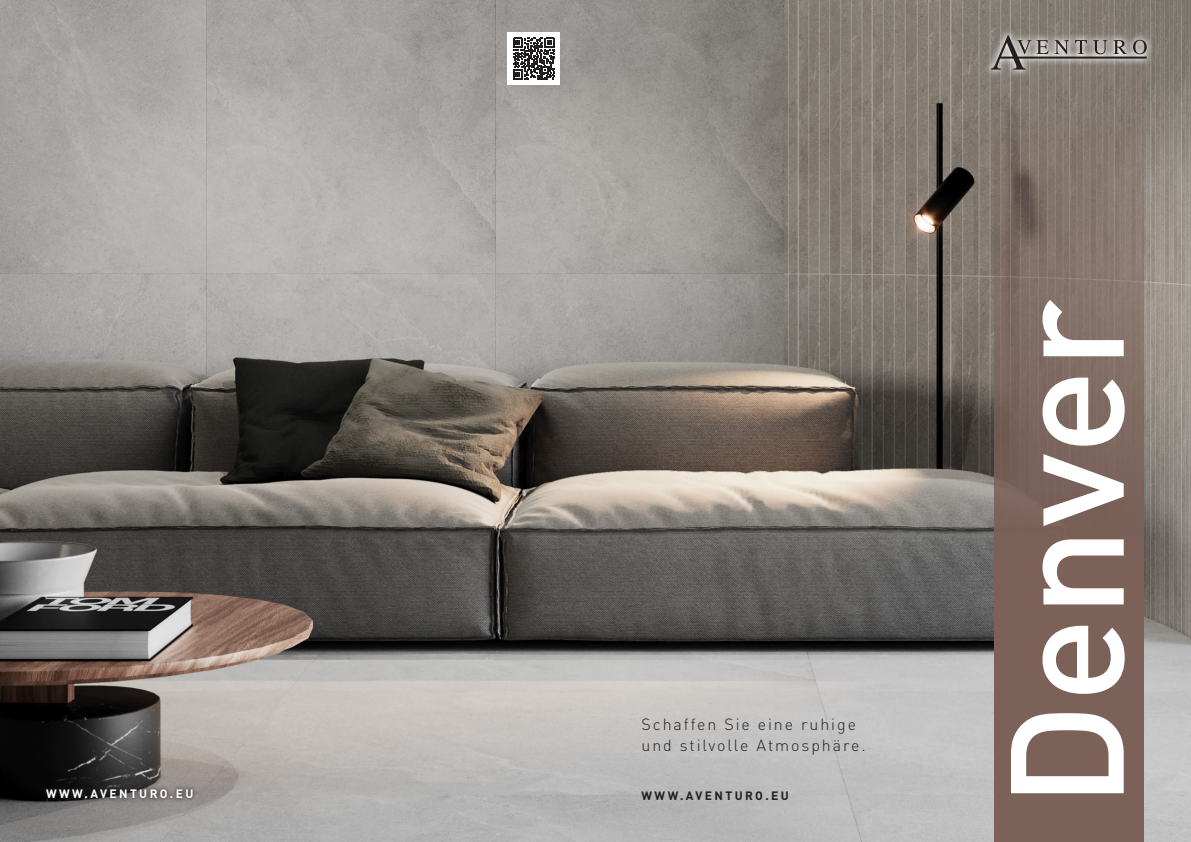
<style>
.page{position:relative;width:1191px;height:842px;background:#fff}
.page>*{position:absolute;margin:0;border:0;box-sizing:border-box;transform-origin:0 0}
.t1{font:500 158.3px "DIN Pro";color:#fff}
.t2{font:300 16px/21px "DIN Pro";letter-spacing:.12em;color:#231f20}
.t3{font:700 12px "DIN Pro";letter-spacing:.2em;color:#fff}
.t4{font:700 12px "DIN Pro";letter-spacing:.2em;color:#231f20}
</style>
<div class="page">
<img style="left:0;top:0;width:1191px;height:842px">
<svg style="left:993px;top:0;width:150px;height:842px;background:#7e6961"></svg>
<div style="left:41px;top:784px;width:157px;height:19px;background:#231f20;opacity:.5"></div>
<svg style="left:983px;top:28px;width:171px;height:50px;background:#877f77"></svg>
<svg style="left:990px;top:35px;width:156px;height:35px;background:#918b87"></svg>
<div style="left:507px;top:32px;width:53px;height:53px;background:#fff"></div>
<svg style="left:513px;top:38px;width:42px;height:42px"></svg>
<p class="t3" style="left:46px;top:787px;width:149px">WWW.AVENTURO.EU</p>
<p class="t2" style="left:641px;top:716px;width:225px">Schaffen Sie eine ruhige und stilvolle Atmosphäre.</p>
<p class="t4" style="left:641px;top:789px;width:149px">WWW.AVENTURO.EU</p>
<h1 class="t1" style="left:976px;top:808px;width:510px;rotate:-90deg">Denver</h1>
</div>
